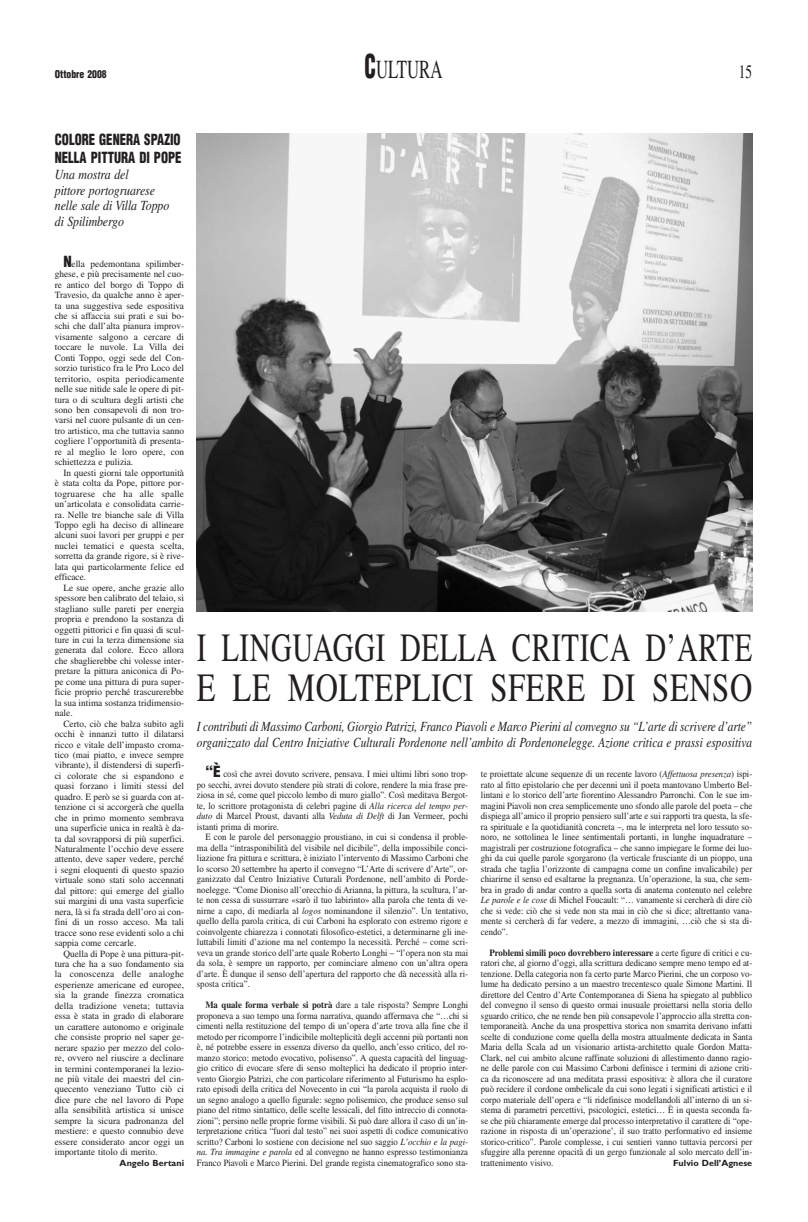
<style>
.page{position:relative;width:808px;height:1222px;background:#fff}
.page>*{position:absolute;margin:0;border:0;box-sizing:border-box;transform-origin:0 0}
.t1{font:40px/40px "Times";letter-spacing:.02em;color:#231f20;scale:.72 1}
.t2{font:26px "Times";color:#231f20;scale:.65 1}
.t3{font:19px "Times";color:#231f20;scale:.7 1}
.t4{font:900 condensed 15px/18px "Helvetica";color:#231f20;scale:.85 1}
.t5{font:italic 14px/16px "Times";letter-spacing:-.005em;color:#231f20;scale:.81 1}
.t6{font:italic 14px/15.5px "Times";letter-spacing:-.005em;color:#231f20;scale:.85 1}
.t7{font:900 condensed 10.5px "Helvetica";color:#231f20;scale:.92 1}
.t8{font:9.5px/10.5px "Times";color:#231f20;text-align:justify;scale:.92 1}
.t9{font:9.5px/10.4px "Times";color:#231f20;text-align:justify}
.t10{font:700 9px "Gill Sans";color:#231f20}
.s1{font-family:"Helvetica";font-weight:900;font-stretch:condensed;font-size:32px}
.s2{font-family:"Helvetica";font-weight:900;font-stretch:condensed;font-size:15px}
.s3{font-style:italic}
.s4{font-weight:700}
</style>
<div class="page">
<img style="left:197px;top:134px;width:555px;height:477px">
<p class="t7" style="left:55px;top:70px;width:58px">Ottobre 2008</p>
<h2 class="t2" style="left:365px;top:59px;width:121px"><span class="s1">C</span>ULTURA</h2>
<h3 class="t3" style="left:739px;top:64px;width:20px">15</h3>
<h3 class="t4" style="left:55px;top:132px;width:151px">COLORE GENERA SPAZIO<br>NELLA PITTURA DI POPE</h3>
<h3 class="t6" style="left:55px;top:168px;width:136px">Una mostra del<br>pittore portogruarese nelle sale di Villa Toppo di Spilimbergo</h3>
<p class="t9" style="left:55px;top:259px;width:131px;text-indent:9px"><span class="s2">N</span>ella pedemontana spilimber&shy;ghese, e più precisamente nel cuo&shy;re antico del borgo di Toppo di Travesio, da qualche anno è aper&shy;ta una suggestiva sede espositiva che si affaccia sui prati e sui bo&shy;schi che dall’alta pianura improv&shy;visamente salgono a cercare di toccare le nuvole. La Villa dei Conti Toppo, oggi sede del Con&shy;sorzio turistico fra le Pro Loco del territorio, ospita periodicamente nelle sue nitide sale le opere di pit&shy;tura o di scultura degli artisti che sono ben consapevoli di non tro&shy;varsi nel cuore pulsante di un cen&shy;tro artistico, ma che tuttavia sanno cogliere l’opportunità di presenta&shy;re al meglio le loro opere, con schiettezza e pulizia.</p>
<p class="t9" style="left:55px;top:468px;width:131px;text-indent:9px">In questi giorni tale opportunità è stata colta da Pope, pittore por&shy;togruarese che ha alle spalle un’articolata e consolidata carrie&shy;ra. Nelle tre bianche sale di Villa Toppo egli ha deciso di allineare alcuni suoi lavori per gruppi e per nuclei tematici e questa scelta, sorretta da grande rigore, si è rive&shy;lata qui particolarmente felice ed efficace.</p>
<p class="t9" style="left:55px;top:583px;width:131px;text-indent:9px">Le sue opere, anche grazie allo spessore ben calibrato del telaio, si stagliano sulle pareti per energia propria e prendono la sostanza di oggetti pittorici e fin quasi di scul&shy;ture in cui la terza dimensione sia generata dal colore. Ecco allora che sbaglierebbe chi volesse inter&shy;pretare la pittura aniconica di Po&shy;pe come una pittura di pura super&shy;ficie proprio perché trascurerebbe la sua intima sostanza tridimensio&shy;nale.</p>
<p class="t9" style="left:55px;top:719px;width:131px;text-indent:9px">Certo, ciò che balza subito agli occhi è innanzi tutto il dilatarsi ricco e vitale dell’impasto croma&shy;tico (mai piatto, e invece sempre vibrante), il distendersi di superfi&shy;ci colorate che si espandono e quasi forzano i limiti stessi del quadro. E però se si guarda con at&shy;tenzione ci si accorgerà che quella che in primo momento sembrava una superficie unica in realtà è da&shy;ta dal sovrapporsi di più superfici.<br>Naturalmente l’occhio deve essere attento, deve saper vedere, perché i segni eloquenti di questo spazio virtuale sono stati solo accennati dal pittore: qui emerge del giallo sui margini di una vasta superficie nera, là si fa strada dell’oro ai con&shy;fini di un rosso acceso. Ma tali tracce sono rese evidenti solo a chi sappia come cercarle.</p>
<p class="t9" style="left:55px;top:949px;width:131px;text-indent:9px">Quella di Pope è una pittura-pit&shy;tura che ha a suo fondamento sia la conoscenza delle analoghe esperienze americane ed europee, sia la grande finezza cromatica della tradizione veneta; tuttavia essa è stata in grado di elaborare un carattere autonomo e originale che consiste proprio nel saper ge&shy;nerare spazio per mezzo del colo&shy;re, ovvero nel riuscire a declinare in termini contemporanei la lezio&shy;ne più vitale dei maestri del cin&shy;quecento veneziano Tutto ciò ci dice pure che nel lavoro di Pope alla sensibilità artistica si unisce sempre la sicura padronanza del mestiere: e questo connubio deve essere considerato ancor oggi un importante titolo di merito.</p>
<p class="t10" style="left:120px;top:1159px;width:66px">Angelo Bertani</p>
<h1 class="t1" style="left:197px;top:631px;width:773px">I LINGUAGGI DELLA CRITICA D’ARTE<br>E LE MOLTEPLICI SFERE DI SENSO</h1>
<p class="t5" style="left:197px;top:719px;width:687px">I contributi di Massimo Carboni, Giorgio Patrizi, Franco Piavoli e Marco Pierini al convegno su “L’arte di scrivere d’arte” organizzato dal Centro Iniziative Culturali Pordenone nell’ambito di Pordenonelegge. Azione critica e prassi espositiva</p>
<p class="t8" style="left:197px;top:769px;width:296px;text-indent:9px"><span class="s2">“È</span> così che avrei dovuto scrivere, pensava. I miei ultimi libri sono trop&shy;po secchi, avrei dovuto stendere più strati di colore, rendere la mia frase pre&shy;ziosa in sé, come quel piccolo lembo di muro giallo”. Così meditava Bergot&shy;te, lo scrittore protagonista di celebri pagine di <span class="s3">Alla ricerca del tempo per&shy;duto</span> di Marcel Proust, davanti alla <span class="s3">Veduta di Delft</span> di Jan Vermeer, pochi istanti prima di morire.</p>
<p class="t8" style="left:197px;top:832px;width:296px;text-indent:9px">E con le parole del personaggio proustiano, in cui si condensa il proble&shy;ma della “intrasponibilità del visibile nel dicibile”, della impossibile conci&shy;liazione fra pittura e scrittura, è iniziato l’intervento di Massimo Carboni che lo scorso 20 settembre ha aperto il convegno “L’Arte di scrivere d’Arte”, or&shy;ganizzato dal Centro Iniziative Cuturali Pordenone, nell’ambito di Porde&shy;noelegge. “Come Dioniso all’orecchio di Arianna, la pittura, la scultura, l’ar&shy;te non cessa di sussurrare «sarò il tuo labirinto» alla parola che tenta di ve&shy;nirne a capo, di mediarla al <span class="s3">logos</span> nominandone il silenzio”. Un tentativo, quello della parola critica, di cui Carboni ha esplorato con estremo rigore e coinvolgente chiarezza i connotati filosofico-estetici, a determinarne gli ine&shy;luttabili limiti d’azione ma nel contempo la necessità. Perché – come scri&shy;veva un grande storico dell’arte quale Roberto Longhi – “l’opera non sta mai da sola, è sempre un rapporto, per cominciare almeno con un’altra opera d’arte. È dunque il senso dell’apertura del rapporto che dà necessità alla ri&shy;sposta critica”.</p>
<p class="t8" style="left:197px;top:1000px;width:296px;text-indent:9px"><span class="s4">Ma quale forma verbale si potrà</span> dare a tale risposta? Sempre Longhi proponeva a suo tempo una forma narrativa, quando affermava che “…chi si cimenti nella restituzione del tempo di un’opera d’arte trova alla fine che il metodo per ricomporre l’indicibile molteplicità degli accenni più portanti non è, né potrebbe essere in essenza diverso da quello, anch’esso critico, del ro&shy;manzo storico: metodo evocativo, polisenso”. A questa capacità del linguag&shy;gio critico di evocare sfere di senso molteplici ha dedicato il proprio inter&shy;vento Giorgio Patrizi, che con particolare riferimento al Futurismo ha esplo&shy;rato episodi della critica del Novecento in cui “la parola acquista il ruolo di un segno analogo a quello figurale: segno polisemico, che produce senso sul piano del ritmo sintattico, delle scelte lessicali, del fitto intreccio di connota&shy;zioni”; persino nelle proprie forme visibili. Si può dare allora il caso di un’in&shy;terpretazione critica “fuori dal testo” nei suoi aspetti di codice comunicativo scritto? Carboni lo sostiene con decisione nel suo saggio <span class="s3">L’occhio e la pagi&shy;na. Tra immagine e parola</span> ed al convegno ne hanno espresso testimonianza Franco Piavoli e Marco Pierini. Del grande regista cinematografico sono sta-</p>
<p class="t8" style="left:481px;top:769px;width:296px">te proiettate alcune sequenze di un recente lavoro (<span class="s3">Affettuosa presenza</span>) ispi&shy;rato al fitto epistolario che per decenni unì il poeta mantovano Umberto Bel&shy;lintani e lo storico dell’arte fiorentino Alessandro Parronchi. Con le sue im&shy;magini Piavoli non crea semplicemente uno sfondo alle parole del poeta – che dispiega all’amico il proprio pensiero sull’arte e sui rapporti tra questa, la sfe&shy;ra spirituale e la quotidianità concreta –, ma le interpreta nel loro tessuto so&shy;noro, ne sottolinea le linee sentimentali portanti, in lunghe inquadrature – magistrali per costruzione fotografica – che sanno impiegare le forme dei luo&shy;ghi da cui quelle parole sgorgarono (la verticale frusciante di un pioppo, una strada che taglia l’orizzonte di campagna come un confine invalicabile) per chiarirne il senso ed esaltarne la pregnanza. Un’operazione, la sua, che sem&shy;bra in grado di andar contro a quella sorta di anatema contenuto nel celebre <span class="s3">Le parole e le cose</span> di Michel Foucault: “… vanamente si cercherà di dire ciò che si vede: ciò che si vede non sta mai in ciò che si dice; altrettanto vana&shy;mente si cercherà di far vedere, a mezzo di immagini, …ciò che si sta di&shy;cendo”.</p>
<p class="t8" style="left:481px;top:948px;width:296px;text-indent:9px"><span class="s4">Problemi simili poco dovrebbero interessare</span> a certe figure di critici e cu&shy;ratori che, al giorno d’oggi, alla scrittura dedicano sempre meno tempo ed at&shy;tenzione. Della categoria non fa certo parte Marco Pierini, che un corposo vo&shy;lume ha dedicato persino a un maestro trecentesco quale Simone Martini. Il direttore del Centro d’Arte Contemporanea di Siena ha spiegato al pubblico del convegno il senso di questo ormai inusuale proiettarsi nella storia dello sguardo critico, che ne rende ben più consapevole l’approccio alla stretta con&shy;temporaneità. Anche da una prospettiva storica non smarrita derivano infatti scelte di conduzione come quella della mostra attualmente dedicata in Santa Maria della Scala ad un visionario artista-architetto quale Gordon Matta-Clark, nel cui ambito alcune raffinate soluzioni di allestimento danno ragio&shy;ne delle parole con cui Massimo Carboni definisce i termini di azione criti&shy;ca da riconoscere ad una meditata prassi espositiva: è allora che il curatore può recidere il cordone ombelicale da cui sono legati i significati artistici e il corpo materiale dell’opera e “li ridefinisce modellandoli all’interno di un si&shy;stema di parametri percettivi, psicologici, estetici… È in questa seconda fa&shy;se che più chiaramente emerge dal processo interpretativo il carattere di “ope&shy;razione in risposta di un’operazione’, il suo tratto performativo ed insieme storico-critico”. Parole complesse, i cui sentieri vanno tuttavia percorsi per sfuggire alla perenne opacità di un gergo funzionale al solo mercato dell’in&shy;trattenimento visivo.</p>
<p class="t10" style="left:673px;top:1159px;width:81px">Fulvio Dell’Agnese</p>
</div>
